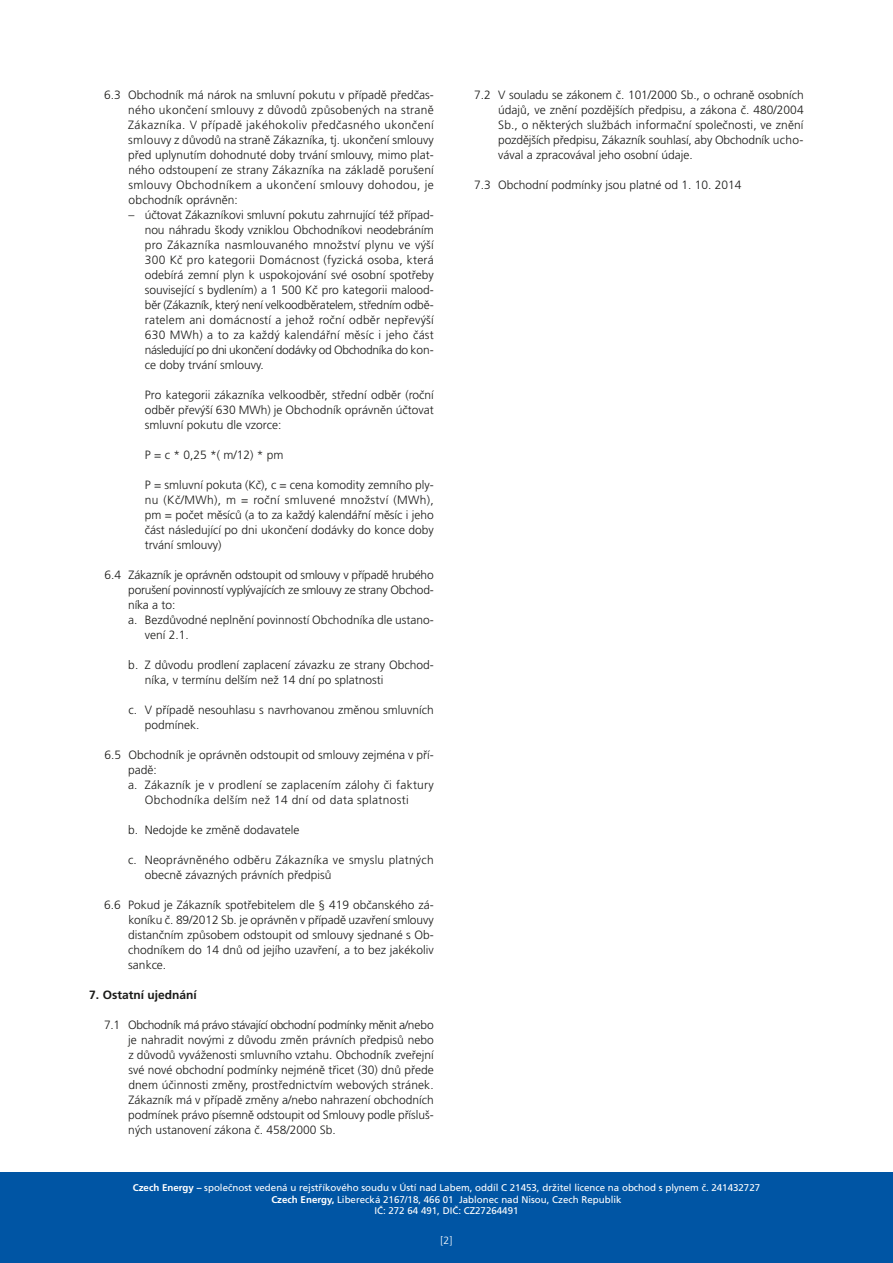
<style>
.page{position:relative;width:893px;height:1263px;background:#fff}
.page>*{position:absolute;margin:0;border:0;box-sizing:border-box;transform-origin:0 0}
.t1{font:300 12px/15px "Frutiger CE";color:#1a1a18;text-align:justify}
.t2{font:300 12px/15px "Frutiger CE";letter-spacing:.02em;color:#1a1a18}
.t3{font:300 12px "Frutiger CE";letter-spacing:-.02em;color:#1a1a18}
.t4{font:300 12px "Frutiger CE";letter-spacing:.025em;color:#1a1a18}
.t5{font:700 12px "Frutiger CE";color:#1a1a18}
.t6{font:300 10.5px "Frutiger CE";color:#fff}
.t7{font:9.75px/11.7px "Frutiger CE";color:#fff;text-align:center}
.s1{font-weight:700}
</style>
<div class="page">
<div style="left:0;top:1172px;width:893px;height:91px;background:#0055a4"></div>
<p class="t1" style="left:128px;top:87px;width:307px;text-indent:-24px">6.3 Obchodník má nárok na smluvní pokutu v případě předčas&shy;ného ukončení smlouvy z důvodů způsobených na straně Zákazníka. V případě jakéhokoliv předčasného ukončení smlouvy z důvodů na straně Zákazníka, tj. ukončení smlouvy před uplynutím dohodnuté doby trvání smlouvy, mimo plat&shy;ného odstoupení ze strany Zákazníka na základě porušení smlouvy Obchodníkem a ukončení smlouvy dohodou, je obchodník oprávněn:</p>
<p class="t1" style="left:145px;top:207px;width:290px;text-indent:-17px">– účtovat Zákazníkovi smluvní pokutu zahrnující též případ&shy;nou náhradu škody vzniklou Obchodníkovi neodebráním pro Zákazníka nasmlouvaného množství plynu ve výší 300 Kč pro kategorii Domácnost (fyzická osoba, která odebírá zemní plyn k uspokojování své osobní spotřeby související s bydlením) a 1 500 Kč pro kategorii malood&shy;běr (Zákazník, který není velkoodběratelem, středním odbě&shy;ratelem ani domácností a jehož roční odběr nepřevýší 630 MWh) a to za každý kalendářní měsíc i jeho část následující po dni ukončení dodávky od Obchodníka do kon&shy;ce doby trvání smlouvy.</p>
<p class="t1" style="left:145px;top:387px;width:290px">Pro kategorii zákazníka velkoodběr, střední odběr (roční odběr převýší 630 MWh) je Obchodník oprávněn účtovat smluvní pokutu dle vzorce:</p>
<p class="t1" style="left:145px;top:447px;width:140px">P = c * 0,25 *( m/12) * pm</p>
<p class="t1" style="left:145px;top:477px;width:290px">P = smluvní pokuta (Kč), c = cena komodity zemního ply&shy;nu (Kč/MWh), m = roční smluvené množství (MWh), pm = počet měsíců (a to za každý kalendářní měsíc i jeho část následující po dni ukončení dodávky do konce doby trvání smlouvy)</p>
<p class="t3" style="left:104px;top:568px;width:331px">6.4 Zákazník je oprávněn odstoupit od smlouvy v případě hrubého</p>
<p class="t3" style="left:128px;top:583px;width:307px">porušení povinností vyplývajících ze smlouvy ze strany Obchod-</p>
<p class="t1" style="left:128px;top:597px;width:49px">níka a to:</p>
<p class="t1" style="left:128px;top:612px;width:307px">a. Bezdůvodné neplnění povinností Obchodníka dle ustano-</p>
<p class="t1" style="left:145px;top:627px;width:46px">vení 2.1.</p>
<p class="t1" style="left:145px;top:657px;width:290px;text-indent:-17px">b. Z důvodu prodlení zaplacení závazku ze strany Obchod&shy;níka, v termínu delším než 14 dní po splatnosti</p>
<p class="t1" style="left:145px;top:702px;width:290px;text-indent:-16px">c. V případě nesouhlasu s navrhovanou změnou smluvních podmínek.</p>
<p class="t1" style="left:104px;top:747px;width:331px">6.5 Obchodník je oprávněn odstoupit od smlouvy zejména v pří-</p>
<p class="t1" style="left:128px;top:762px;width:30px">padě:</p>
<p class="t2" style="left:128px;top:777px;width:307px">a. Zákazník je v prodlení se zaplacením zálohy či faktury</p>
<p class="t4" style="left:145px;top:793px;width:265px">Obchodníka delším než 14 dní od data splatnosti</p>
<p class="t1" style="left:128px;top:822px;width:173px">b. Nedojde ke změně dodavatele</p>
<p class="t2" style="left:145px;top:852px;width:290px;text-indent:-17px">c. Neoprávněného odběru Zákazníka ve smyslu platných obecně závazných právních předpisů</p>
<p class="t1" style="left:128px;top:897px;width:307px;text-indent:-24px">6.6 Pokud je Zákazník spotřebitelem dle § 419 občanského zá&shy;koníku č. 89/2012 Sb. je oprávněn v případě uzavření smlouvy distančním způsobem odstoupit od smlouvy sjednané s Ob&shy;chodníkem do 14 dnů od jejího uzavření, a to bez jakékoliv sankce.</p>
<p class="t5" style="left:89px;top:988px;width:109px">7. Ostatní ujednání</p>
<p class="t1" style="left:128px;top:1017px;width:307px;text-indent:-24px">7.1 Obchodník má právo stávající obchodní podmínky měnit a/nebo je nahradit novými z důvodu změn právních předpisů nebo z důvodů vyváženosti smluvního vztahu. Obchodník zveřejní své nové obchodní podmínky nejméně třicet (30) dnů přede dnem účinnosti změny, prostřednictvím webových stránek.<br>Zákazník má v případě změny a/nebo nahrazení obchodních podmínek právo písemně odstoupit od Smlouvy podle přísluš&shy;ných ustanovení zákona č. 458/2000 Sb.</p>
<p class="t1" style="left:498px;top:87px;width:307px;text-indent:-24px">7.2 V souladu se zákonem č. 101/2000 Sb., o ochraně osobních údajů, ve znění pozdějších předpisu, a zákona č. 480/2004<br>Sb., o některých službách informační společnosti, ve znění pozdějších předpisu, Zákazník souhlasí, aby Obchodník ucho&shy;vával a zpracovával jeho osobní údaje.</p>
<p class="t1" style="left:474px;top:177px;width:269px">7.3 Obchodní podmínky jsou platné od 1. 10. 2014</p>
<p class="t7" style="left:133px;top:1182px;width:629px"><span class="s1">Czech Energy –</span> společnost vedená u rejstříkového soudu v Ústí nad Labem, oddíl C 21453, držitel licence na obchod s plynem č. 241432727<br><span class="s1">Czech Energy,</span> Liberecká 2167/18, 466 01 Jablonec nad Nisou, Czech Republik<br>IČ: 272 64 491, DIČ: CZ27264491</p>
<p class="t6" style="left:441px;top:1234px;width:13px">[2]</p>
</div>
